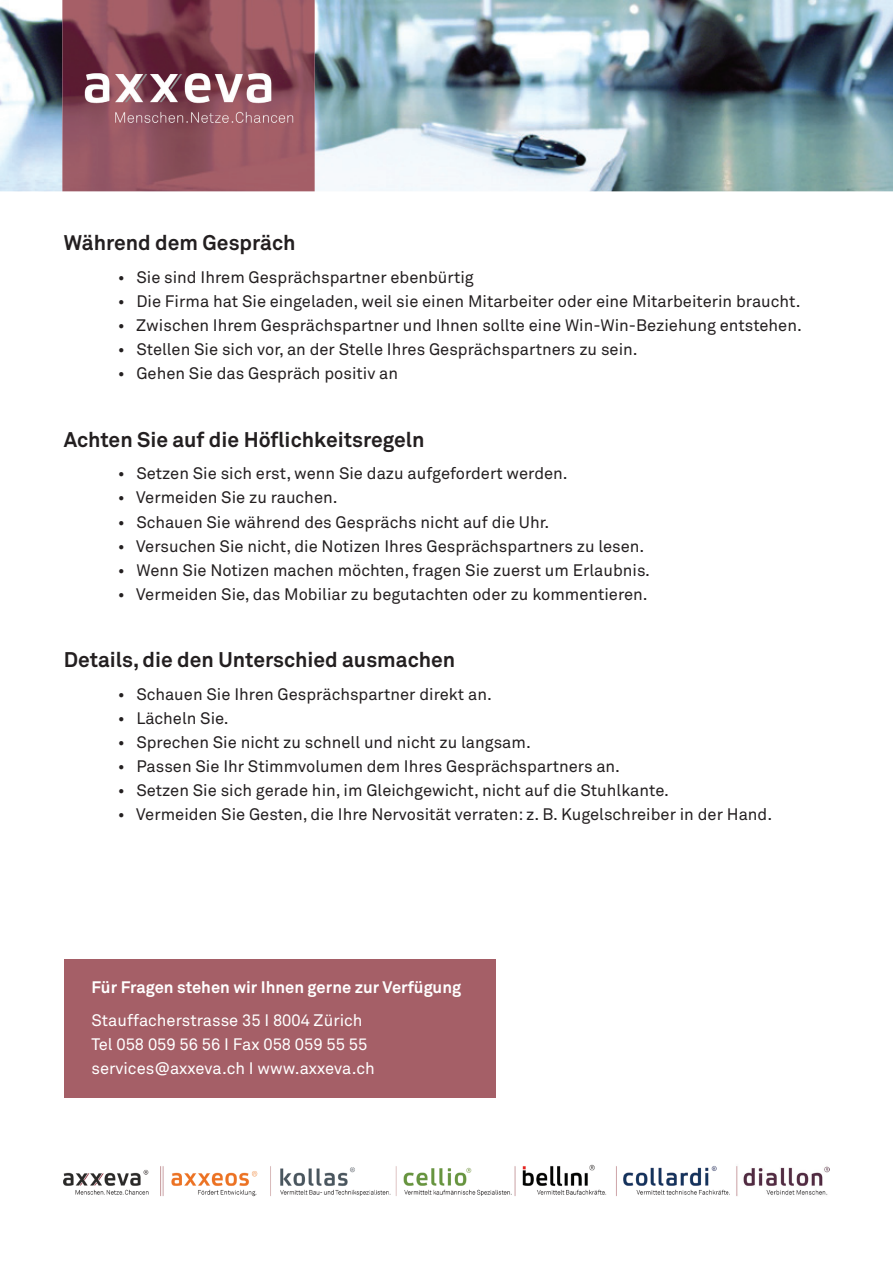
<style>
.page{position:relative;width:893px;height:1263px;background:#fff}
.page>*{position:absolute;margin:0;border:0;box-sizing:border-box;transform-origin:0 0}
.t1{font:700 21px "Akkurat Office";color:#231f20}
.t2{font:16.5px "Akkurat Office";color:#231f20}
.t3{font:16.5px/24px "Akkurat Office";color:#fff}
.t4{font:700 16.5px "Akkurat Office";color:#fff}
</style>
<div class="page">
<img style="left:0;top:0;width:893px;height:191px">
<img style="left:64px;top:1164px;width:765px;height:33px">
<img style="left:62px;top:0;width:253px;height:191px">
<img style="left:79px;top:71px;width:220px;height:55px">
<div style="left:64px;top:959px;width:431px;height:138px;background:#a55f67"></div>
<p class="t1" style="left:64px;top:230px;width:233px">Während dem Gespräch</p>
<p class="t2" style="left:118px;top:268px;width:358px">• Sie sind Ihrem Gesprächspartner ebenbürtig</p>
<p class="t2" style="left:118px;top:292px;width:684px">• Die Firma hat Sie eingeladen, weil sie einen Mitarbeiter oder eine Mitarbeiterin braucht.</p>
<p class="t2" style="left:118px;top:316px;width:686px">• Zwischen Ihrem Gesprächspartner und Ihnen sollte eine Win-Win-Beziehung entstehen.</p>
<p class="t2" style="left:118px;top:340px;width:521px">• Stellen Sie sich vor, an der Stelle Ihres Gesprächspartners zu sein.</p>
<p class="t2" style="left:118px;top:364px;width:282px">• Gehen Sie das Gespräch positiv an</p>
<p class="t1" style="left:64px;top:426px;width:362px">Achten Sie auf die Höflichkeitsregeln</p>
<p class="t2" style="left:118px;top:464px;width:451px">• Setzen Sie sich erst, wenn Sie dazu aufgefordert werden.</p>
<p class="t2" style="left:118px;top:488px;width:221px">• Vermeiden Sie zu rauchen.</p>
<p class="t2" style="left:118px;top:512px;width:433px">• Schauen Sie während des Gesprächs nicht auf die Uhr.</p>
<p class="t2" style="left:118px;top:536px;width:528px">• Versuchen Sie nicht, die Notizen Ihres Gesprächspartners zu lesen.</p>
<p class="t2" style="left:118px;top:560px;width:534px">• Wenn Sie Notizen machen möchten, fragen Sie zuerst um Erlaubnis.</p>
<p class="t2" style="left:118px;top:584px;width:531px">• Vermeiden Sie, das Mobiliar zu begutachten oder zu kommentieren.</p>
<p class="t1" style="left:64px;top:647px;width:393px">Details, die den Unterschied ausmachen</p>
<p class="t2" style="left:118px;top:685px;width:376px">• Schauen Sie Ihren Gesprächspartner direkt an.</p>
<p class="t2" style="left:118px;top:709px;width:113px">• Lächeln Sie.</p>
<p class="t2" style="left:118px;top:733px;width:415px">• Sprechen Sie nicht zu schnell und nicht zu langsam.</p>
<p class="t2" style="left:118px;top:757px;width:504px">• Passen Sie Ihr Stimmvolumen dem Ihres Gesprächspartners an.</p>
<p class="t2" style="left:118px;top:781px;width:553px">• Setzen Sie sich gerade hin, im Gleichgewicht, nicht auf die Stuhlkante.</p>
<p class="t2" style="left:118px;top:805px;width:656px">• Vermeiden Sie Gesten, die Ihre Nervosität verraten: z. B. Kugelschreiber in der Hand.</p>
<p class="t4" style="left:91px;top:977px;width:371px">Für Fragen stehen wir Ihnen gerne zur Verfügung</p>
<p class="t3" style="left:91px;top:1008px;width:285px">Stauffacherstrasse 35 I 8004 Zürich<br>Tel 058 059 56 56 I Fax 058 059 55 55 services@axxeva.ch I www.axxeva.ch</p>
</div>
